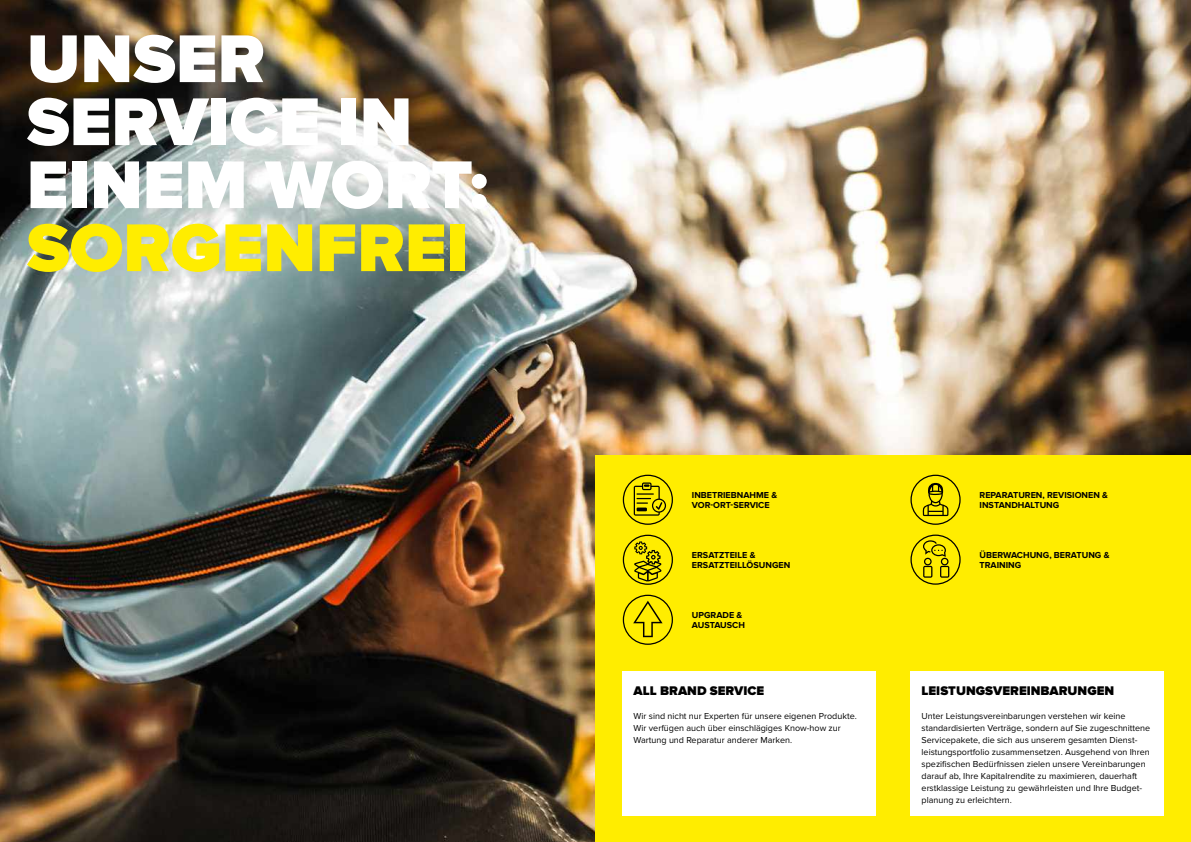
<style>
.page{position:relative;width:1191px;height:842px;background:#fff}
.page>*{position:absolute;margin:0;border:0;box-sizing:border-box;transform-origin:0 0}
.t1{font:900 70px/63px "Proxima Nova";color:#fff}
.t2{font:900 70px "Proxima Nova";color:#ffed00}
.t3{font:900 13px "Proxima Nova";color:#000}
.t4{font:9px/12px "Proxima Nova";color:#000}
.t5{font:700 9px/10px "Proxima Nova";color:#000}
</style>
<div class="page">
<img style="left:0;top:0;width:1191px;height:842px">
<div style="left:595px;top:455px;width:596px;height:387px;background:#ffed00"></div>
<div style="left:622px;top:671px;width:254px;height:144px;background:#fff"></div>
<svg style="left:910px;top:535px;width:50px;height:50px"></svg>
<svg style="left:910px;top:475px;width:50px;height:50px"></svg>
<svg style="left:623px;top:475px;width:50px;height:50px"></svg>
<svg style="left:623px;top:595px;width:50px;height:50px"></svg>
<svg style="left:623px;top:535px;width:50px;height:50px"></svg>
<div style="left:910px;top:671px;width:254px;height:144px;background:#fff"></div>
<h1 class="t1" style="left:27px;top:29px;width:463px">UNSER<br>SERVICE IN<br>EINEM WORT:</h1>
<h1 class="t2" style="left:27px;top:207px;width:443px">SORGENFREI</h1>
<p class="t5" style="left:692px;top:490px;width:87px">INBETRIEBNAHME &amp;<br>VOR-ORT-SERVICE</p>
<p class="t5" style="left:979px;top:490px;width:130px">REPARATUREN, REVISIONEN &amp;<br>INSTANDHALTUNG</p>
<p class="t5" style="left:692px;top:550px;width:100px">ERSATZTEILE &amp;<br>ERSATZTEILLÖSUNGEN</p>
<p class="t5" style="left:979px;top:550px;width:131px">ÜBERWACHUNG, BERATUNG &amp;<br>TRAINING</p>
<p class="t5" style="left:692px;top:610px;width:55px">UPGRADE &amp;<br>AUSTAUSCH</p>
<h2 class="t3" style="left:633px;top:683px;width:132px">ALL BRAND SERVICE</h2>
<p class="t4" style="left:633px;top:710px;width:225px">Wir sind nicht nur Experten für unsere eigenen Produkte.<br>Wir verfügen auch über einschlägiges Know-how zur<br>Wartung und Reparatur anderer Marken.</p>
<h2 class="t3" style="left:921px;top:683px;width:194px">LEISTUNGSVEREINBARUNGEN</h2>
<p class="t4" style="left:921px;top:710px;width:230px">Unter Leistungsvereinbarungen verstehen wir keine standardisierten Verträge, sondern auf Sie zugeschnittene Servicepakete, die sich aus unserem gesamten Dienst&shy;leistungsportfolio zusammensetzen. Ausgehend von Ihren spezifischen Bedürfnissen zielen unsere Vereinbarungen darauf ab, Ihre Kapitalrendite zu maximieren, dauerhaft erstklassige Leistung zu gewährleisten und Ihre Budget&shy;planung zu erleichtern.</p>
</div>
